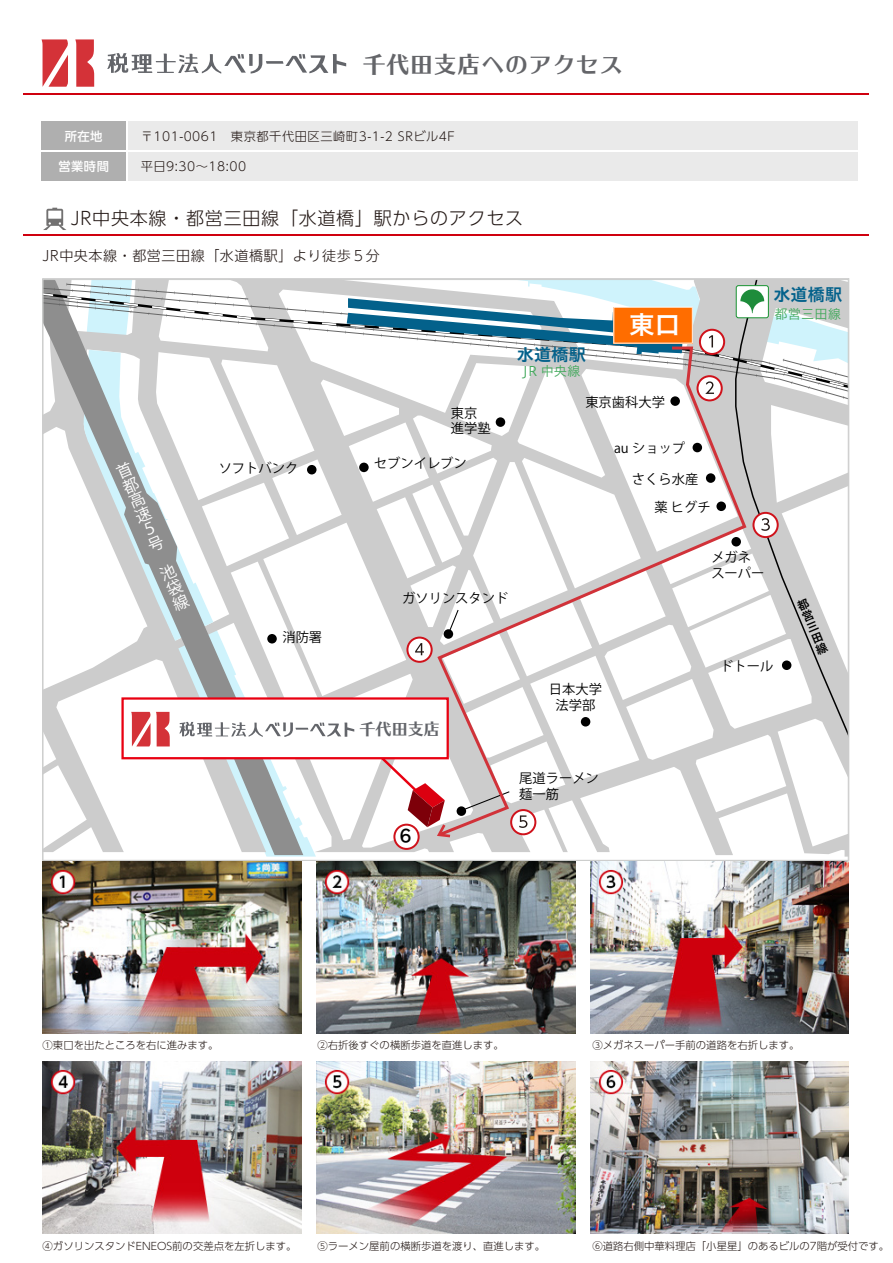
<style>
.page{position:relative;width:893px;height:1263px;background:#fff}
.page>*{position:absolute;margin:0;border:0;box-sizing:border-box;transform-origin:0 0}
.t1{font:24.9px "Hira Kaku Std W6";color:#fff}
.t2{font:22.8px "UD Typos 515 Std";letter-spacing:.04em;color:#646569}
.t3{font:300 18px "UD Shin Go Pro";letter-spacing:.04em;color:#231815}
.t4{font:17.25px "TB Go Std B";color:#03618b}
.t5{font:16.8px "TB Go Std B";color:#000}
.t6{font:16.05px "UD Typos 515 Std";color:#63656a}
.t7{font:15.9px/16px "Koz Go Pr 6 N";color:#fff}
.t8{font:300 14.1px "UD Shin Go Pro";letter-spacing:.04em;color:#231815}
.t9{font:13.2px/15.9px "Koz Go Pr 6 N";color:#000}
.t10{font:13.2px "Hiragino UD Sans Std W3";color:#3fa759}
.t11{font:300 12.3px "UD Shin Go Pro";letter-spacing:.04em;color:#231815}
.t12{font:500 12.3px "UD Shin Go Pro";letter-spacing:.04em;color:#fff}
.t13{font:12px/12px "TB Go Std B";color:#000;text-align:justify}
.t14{font:300 10.35px "UD Shin Go Pro";color:#231815}
</style>
<div class="page">
<hr style="left:24px;top:234px;width:845px;height:1px;background:#cf000e">
<hr style="left:24px;top:93px;width:845px;height:1px;background:#cf000e">
<div style="left:42px;top:121px;width:84px;height:29px;background:#afafaf"></div>
<div style="left:42px;top:152px;width:84px;height:28px;background:#afafaf"></div>
<div style="left:128px;top:152px;width:729px;height:28px;background:#eaeaea"></div>
<div style="left:128px;top:121px;width:729px;height:29px;background:#eaeaea"></div>
<svg style="left:43px;top:208px;width:24px;height:22px"></svg>
<div style="left:393px;top:824px;width:27px;height:26px;border:2px solid #cf121b;border-radius:50%"></div>
<img style="left:590px;top:1061px;width:259px;height:172px">
<img style="left:43px;top:861px;width:258px;height:173px">
<img style="left:316px;top:861px;width:259px;height:173px">
<img style="left:590px;top:861px;width:259px;height:173px">
<img style="left:43px;top:1061px;width:258px;height:172px">
<img style="left:316px;top:1061px;width:259px;height:172px">
<svg style="left:42px;top:39px;width:26px;height:48px"></svg>
<svg style="left:75px;top:39px;width:19px;height:48px"></svg>
<svg style="left:107px;top:53px;width:239px;height:21px"></svg>
<svg style="left:43px;top:280px;width:805px;height:568px"></svg>
<p class="t12" style="left:65px;top:126px;width:39px">所在地</p>
<p class="t12" style="left:58px;top:156px;width:52px">営業時間</p>
<h2 class="t2" style="left:363px;top:45px;width:262px">千代田支店へのアクセス</h2>
<p class="t11" style="left:141px;top:126px;width:316px">〒101-0061　東京都千代田区三崎町3-1-2 SRビル4F</p>
<p class="t11" style="left:141px;top:156px;width:107px">平日9:30～18:00</p>
<h3 class="t3" style="left:71px;top:204px;width:454px">JR中央本線・都営三田線「水道橋」駅からのアクセス</h3>
<h3 class="t8" style="left:43px;top:244px;width:353px">JR中央本線・都営三田線「水道橋駅」より徒歩５分　</h3>
<h3 class="t4" style="left:517px;top:340px;width:70px">水道橋駅</h3>
<p class="t10" style="left:523px;top:361px;width:59px">JR 中央線</p>
<h1 class="t1" style="left:629px;top:305px;width:52px">東口</h1>
<h3 class="t7" style="left:114px;top:466px;width:18px;rotate:-23deg">首都高速<br>５号　</h3>
<p class="t9" style="left:219px;top:461px;width:81px">ソフトバンク</p>
<p class="t9" style="left:282px;top:629px;width:41px">消防署</p>
<p class="t9" style="left:451px;top:405px;width:41px">東京進学塾</p>
<p class="t9" style="left:374px;top:455px;width:94px">セブンイレブン</p>
<p class="t9" style="left:402px;top:590px;width:108px">ガソリンスタンド</p>
<p class="t9" style="left:585px;top:394px;width:81px">東京歯科大学</p>
<p class="t9" style="left:614px;top:441px;width:73px">au ショップ</p>
<p class="t9" style="left:654px;top:465px;width:58px;line-height:28.2px;text-indent:-23px">さくら水産薬 ヒグチ</p>
<p class="t9" style="left:711px;top:550px;width:55px">メガネスーパー</p>
<h3 class="t4" style="left:773px;top:280px;width:70px">水道橋駅</h3>
<p class="t10" style="left:775px;top:304px;width:68px">都営三田線</p>
<p class="t13" style="left:795px;top:601px;width:8px;rotate:-23deg">都営三田線</p>
<h3 class="t6" style="left:360px;top:715px;width:82px">千代田支店</h3>
<h3 class="t5" style="left:400px;top:821px;width:14px">6</h3>
<p class="t9" style="left:549px;top:681px;width:55px;text-align:center">日本大学法学部</p>
<p class="t9" style="left:519px;top:771px;width:81px">尾道ラーメン麺一筋</p>
<p class="t9" style="left:720px;top:658px;width:55px">ドトール</p>
<p class="t14" style="left:43px;top:1037px;width:177px">①東口を出たところを右に進みます。</p>
<p class="t14" style="left:318px;top:1037px;width:188px">②右折後すぐの横断歩道を直進します。</p>
<p class="t14" style="left:592px;top:1037px;width:208px">③メガネスーパー手前の道路を右折します。</p>
<p class="t14" style="left:43px;top:1237px;width:255px">④ガソリンスタンドENEOS前の交差点を左折します。</p>
<p class="t14" style="left:318px;top:1237px;width:229px">⑤ラーメン屋前の横断歩道を渡り、直進します。</p>
<p class="t14" style="left:592px;top:1237px;width:298px">⑥道路右側中華料理店「小星星」のあるビルの7階が受付です。</p>
</div>
